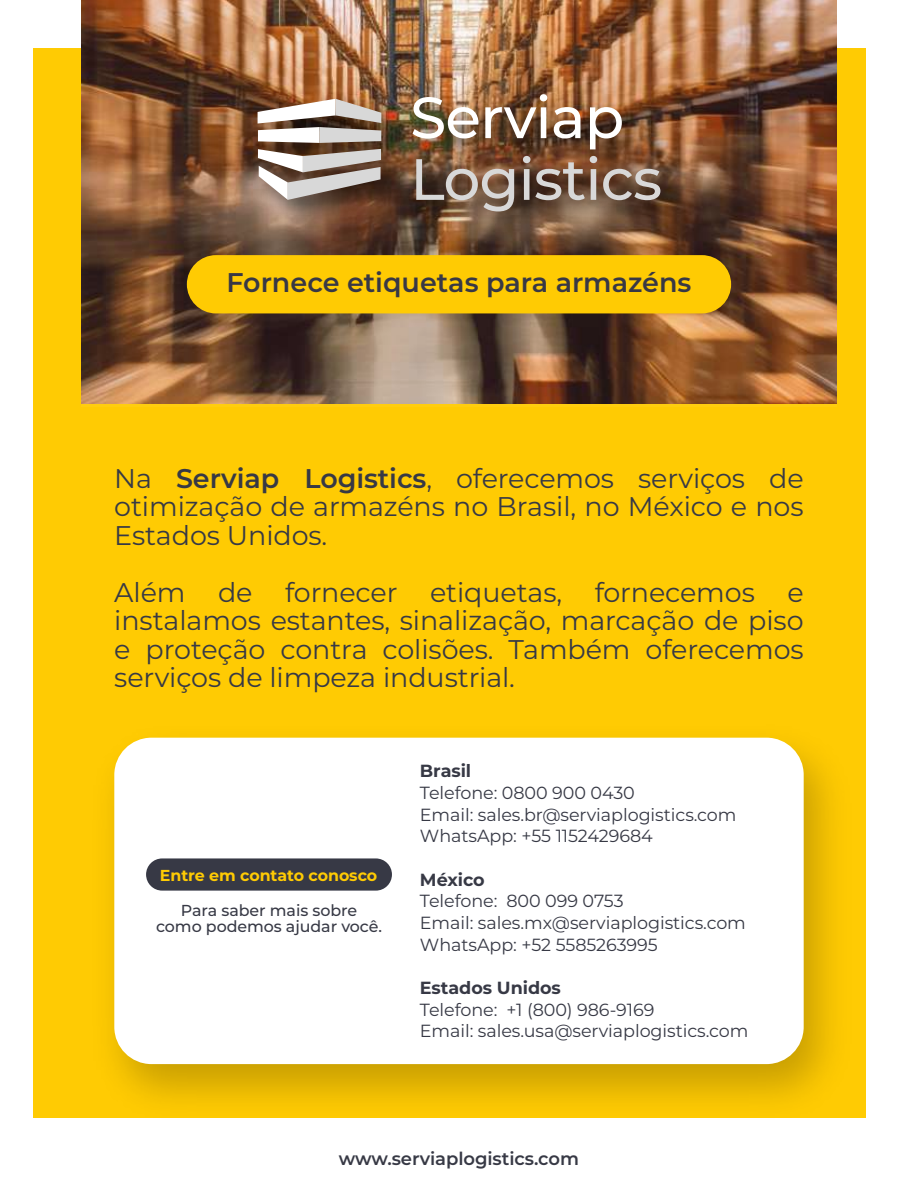
<style>
.page{position:relative;width:918px;height:1188px;background:#fff}
.page>*{position:absolute;margin:0;border:0;box-sizing:border-box;transform-origin:0 0}
.t1{font:27px/28.5px "Montserrat";letter-spacing:-.005em;color:#373945;text-align:justify}
.t2{font:600 27px "Montserrat";color:#383845}
.t3{font:600 18px "Montserrat";letter-spacing:-.005em;color:#373945}
.t4{font:17.55px/21.8px "Montserrat";letter-spacing:-.005em;color:#373945}
.t5{font:700 17.55px "Montserrat";letter-spacing:-.005em;color:#373945}
.t6{font:500 15.9px/15.9px "Montserrat";letter-spacing:-.005em;color:#373945;text-align:center}
.t7{font:700 15.9px "Montserrat";letter-spacing:-.005em;color:#ffcb03}
.s1{font-weight:600}
</style>
<div class="page">
<div style="left:34px;top:49px;width:832px;height:1069px;background:#ffcb03"></div>
<img style="left:81px;top:0;width:756px;height:407px">
<div style="left:187px;top:255px;width:544px;height:58px;background:#ffcb03;border-radius:29px"></div>
<img style="left:242px;top:79px;width:455px;height:169px">
<img style="left:258px;top:99px;width:123px;height:44px">
<svg style="left:258px;top:149px;width:123px;height:51px;background:#a59991"></svg>
<img style="left:413px;top:97px;width:65px;height:42px">
<svg style="left:485px;top:94px;width:62px;height:44px;background:#987c66"></svg>
<svg style="left:554px;top:107px;width:26px;height:31px"></svg>
<svg style="left:590px;top:107px;width:32px;height:42px"></svg>
<svg style="left:416px;top:159px;width:98px;height:52px;background:#887263"></svg>
<svg style="left:523px;top:156px;width:74px;height:44px;background:#8d7465"></svg>
<svg style="left:603px;top:169px;width:57px;height:31px;background:#928176"></svg>
<img style="left:112px;top:737px;width:720px;height:364px">
<div style="left:114px;top:738px;width:690px;height:326px;background:#fff;border-radius:37px"></div>
<div style="left:146px;top:858px;width:246px;height:33px;background:#373945;border-radius:16px"></div>
<p class="t2" style="left:227px;top:263px;width:466px">Fornece etiquetas para armazéns</p>
<p class="t1" style="left:114px;top:463px;width:691px">Na <span class="s1">Serviap Logistics</span>, oferecemos serviços de otimização de armazéns no Brasil, no México e nos Estados Unidos.</p>
<p class="t1" style="left:114px;top:577px;width:691px">Além de fornecer etiquetas, fornecemos e instalamos estantes, sinalização, marcação de piso e proteção contra colisões. Também oferecemos serviços de limpeza industrial.</p>
<p class="t7" style="left:160px;top:863px;width:219px">Entre em contato conosco</p>
<p class="t6" style="left:156px;top:902px;width:228px">Para saber mais sobre<br>como podemos ajudar você.</p>
<p class="t5" style="left:420px;top:758px;width:53px">Brasil</p>
<p class="t4" style="left:420px;top:781px;width:318px">Telefone: 0800 900 0430<br>Email: sales.br@serviaplogistics.com<br>WhatsApp: +55 1152429684</p>
<p class="t5" style="left:420px;top:867px;width:66px">México</p>
<p class="t4" style="left:420px;top:890px;width:327px">Telefone: 800 099 0753<br>Email: sales.mx@serviaplogistics.com<br>WhatsApp: +52 5585263995</p>
<p class="t5" style="left:420px;top:975px;width:142px">Estados Unidos</p>
<p class="t4" style="left:420px;top:998px;width:330px">Telefone: +1 (800) 986-9169<br>Email: sales.usa@serviaplogistics.com</p>
<p class="t3" style="left:339px;top:1146px;width:242px">www.serviaplogistics.com</p>
</div>
